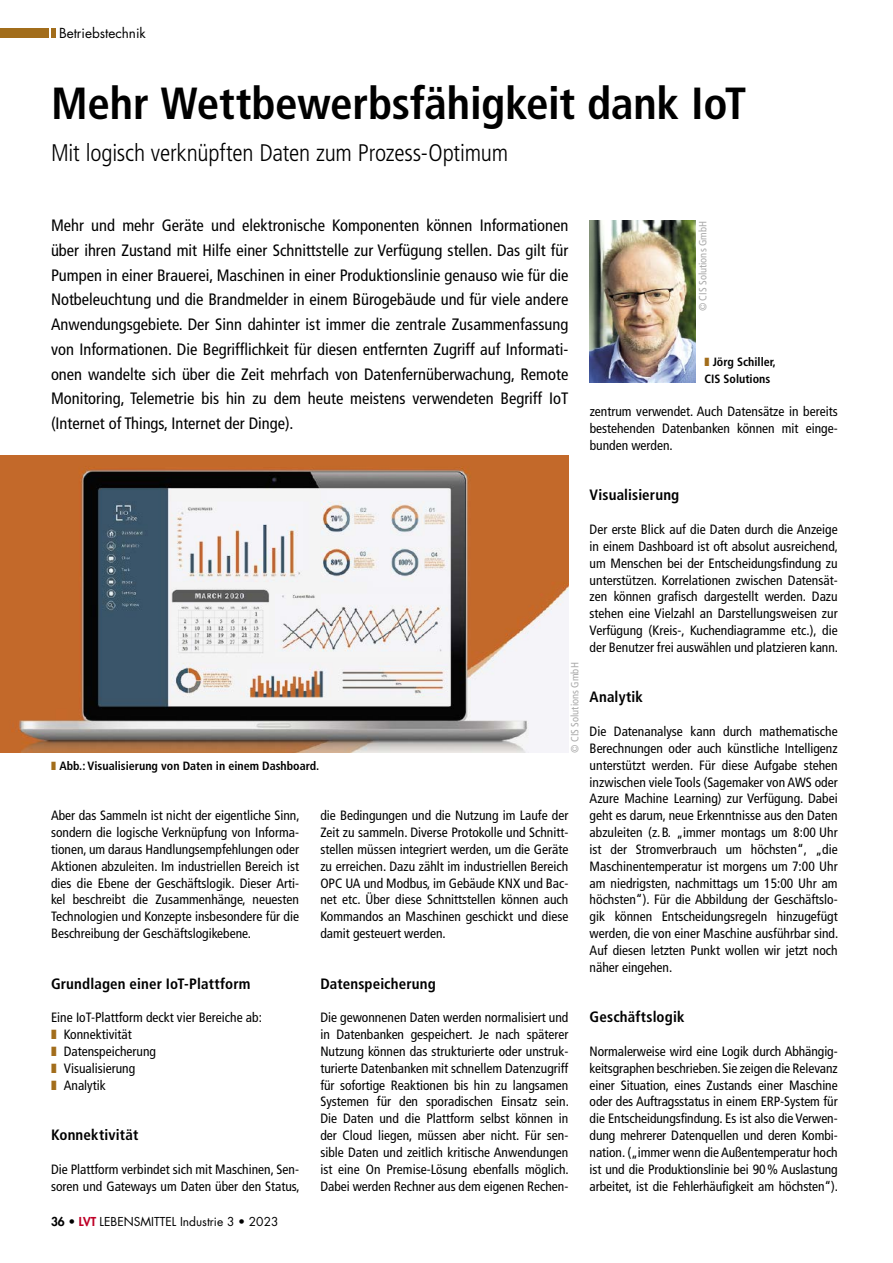
<style>
.page{position:relative;width:893px;height:1263px;background:#fff}
.page>*{position:absolute;margin:0;border:0;box-sizing:border-box;transform-origin:0 0}
.t1{font:700 condensed 45px "Frutiger LT Std";letter-spacing:-.005em;color:#000}
.t2{font:300 condensed 24px "Frutiger LT Std";letter-spacing:-.01em;color:#000}
.t3{font:condensed 16.5px/24.8px "Frutiger LT Std";color:#000;text-align:justify}
.t4{font:700 condensed 15px "Frutiger LT Std";letter-spacing:.01em;color:#000}
.t5{font:condensed 13.5px/16.8px "Frutiger LT Std";color:#000;text-align:justify}
.t6{font:13.5px "Futura Std";color:#000}
.t7{font:700 condensed 12px/16.8px "Frutiger LT Std";color:#000}
.t8{font:12px "Futura Std";color:#000}
.t9{font:condensed 10.5px "Frutiger LT Std";color:#aaa}
.s1{color:#a26d1b}
.s2{font-weight:800}
.s3{font-weight:800;color:#be0027}
</style>
<div class="page">
<img style="left:590px;top:221px;width:106px;height:162px">
<img style="left:0;top:456px;width:568px;height:297px">
<hr style="left:51px;top:28px;width:4px;height:10px;background:#a26d1b">
<div style="left:0;top:28px;width:48px;height:10px;background:#a26d1b"></div>
<p class="t6" style="left:59px;top:24px;width:88px">Betriebstechnik</p>
<h1 class="t1" style="left:51px;top:76px;width:697px">Mehr Wettbewerbsfähigkeit dank IoT</h1>
<h2 class="t2" style="left:51px;top:139px;width:459px">Mit logisch verknüpften Daten zum Prozess-Optimum</h2>
<p class="t3" style="left:51px;top:213px;width:519px">Mehr und mehr Geräte und elektronische Komponenten können Informationen über ihren Zustand mit Hilfe einer Schnittstelle zur Verfügung stellen. Das gilt für Pumpen in einer Brauerei, Maschinen in einer Produktionslinie genauso wie für die Notbeleuchtung und die Brandmelder in einem Bürogebäude und für viele andere Anwendungsgebiete. Der Sinn dahinter ist immer die zentrale Zusammenfassung von Informationen. Die Begrifflichkeit für diesen entfernten Zugriff auf Informati&shy;onen wandelte sich über die Zeit mehrfach von Datenfernüberwachung, Remote Monitoring, Telemetrie bis hin zu dem heute meistens verwendeten Begriff IoT (Internet of Things, Internet der Dinge).</p>
<p class="t7" style="left:51px;top:757px;width:270px"><span class="s1">❚</span> Abb.: Visualisierung von Daten in einem Dashboard.</p>
<p class="t9" style="left:569px;top:753px;width:92px;rotate:-90deg">© CIS Solutions GmbH</p>
<p class="t5" style="left:51px;top:807px;width:250px">Aber das Sammeln ist nicht der eigentliche Sinn, sondern die logische Verknüpfung von Informa&shy;tionen, um daraus Handlungsempfehlungen oder Aktionen abzuleiten. Im industriellen Bereich ist dies die Ebene der Geschäftslogik. Dieser Arti&shy;kel beschreibt die Zusammenhänge, neuesten Technologien und Konzepte insbesondere für die Beschreibung der Geschäftslogikebene.</p>
<p class="t4" style="left:51px;top:974px;width:201px">Grundlagen einer IoT-Plattform</p>
<p class="t5" style="left:51px;top:1009px;width:212px;text-align:left">Eine IoT-Plattform deckt vier Bereiche ab: <span class="s1">❚</span> Konnektivität<br><span class="s1">❚</span> Datenspeicherung<br><span class="s1">❚</span> Visualisierung<br><span class="s1">❚</span> Analytik</p>
<p class="t4" style="left:51px;top:1126px;width:89px">Konnektivität</p>
<p class="t5" style="left:51px;top:1161px;width:250px">Die Plattform verbindet sich mit Maschinen, Sen&shy;soren und Gateways um Daten über den Status,</p>
<p class="t8" style="left:51px;top:1214px;width:229px"><span class="s2">36 •</span> <span class="s3">LVT</span> LEBENSMITTEL Industrie 3 • 2023</p>
<p class="t5" style="left:320px;top:807px;width:250px">die Bedingungen und die Nutzung im Laufe der Zeit zu sammeln. Diverse Protokolle und Schnitt&shy;stellen müssen integriert werden, um die Geräte zu erreichen. Dazu zählt im industriellen Bereich OPC UA und Modbus, im Gebäude KNX und Bac&shy;net etc. Über diese Schnittstellen können auch Kommandos an Maschinen geschickt und diese damit gesteuert werden.</p>
<p class="t4" style="left:320px;top:974px;width:117px">Datenspeicherung</p>
<p class="t5" style="left:320px;top:1009px;width:250px">Die gewonnenen Daten werden normalisiert und in Datenbanken gespeichert. Je nach späterer Nutzung können das strukturierte oder unstruk&shy;turierte Datenbanken mit schnellem Datenzugriff für sofortige Reaktionen bis hin zu langsamen Systemen für den sporadischen Einsatz sein.<br>Die Daten und die Plattform selbst können in der Cloud liegen, müssen aber nicht. Für sen&shy;sible Daten und zeitlich kritische Anwendungen ist eine On Premise-Lösung ebenfalls möglich.<br>Dabei werden Rechner aus dem eigenen Rechen-</p>
<p class="t9" style="left:697px;top:311px;width:92px;rotate:-90deg">© CIS Solutions GmbH</p>
<p class="t7" style="left:704px;top:353px;width:73px"><span class="s1">❚</span> Jörg Schiller,<br>CIS Solutions</p>
<p class="t5" style="left:590px;top:403px;width:250px">zentrum verwendet. Auch Datensätze in bereits bestehenden Datenbanken können mit einge&shy;bunden werden.</p>
<p class="t4" style="left:590px;top:486px;width:91px">Visualisierung</p>
<p class="t5" style="left:590px;top:521px;width:250px">Der erste Blick auf die Daten durch die Anzeige in einem Dashboard ist oft absolut ausreichend, um Menschen bei der Entscheidungsfindung zu unterstützen. Korrelationen zwischen Datensät&shy;zen können grafisch dargestellt werden. Dazu stehen eine Vielzahl an Darstellungsweisen zur Verfügung (Kreis-, Kuchendiagramme etc.), die der Benutzer frei auswählen und platzieren kann.</p>
<p class="t4" style="left:590px;top:688px;width:55px">Analytik</p>
<p class="t5" style="left:590px;top:723px;width:250px">Die Datenanalyse kann durch mathematische Berechnungen oder auch künstliche Intelligenz unterstützt werden. Für diese Aufgabe stehen inzwischen viele Tools (Sagemaker von AWS oder Azure Machine Learning) zur Verfügung. Dabei geht es darum, neue Erkenntnisse aus den Daten abzuleiten (z.B. „immer montags um 8:00 Uhr ist der Stromverbrauch um höchsten“, „die Maschinentemperatur ist morgens um 7:00 Uhr am niedrigsten, nachmittags um 15:00 Uhr am höchsten“). Für die Abbildung der Geschäftslo&shy;gik können Entscheidungsregeln hinzugefügt werden, die von einer Maschine ausführbar sind.<br>Auf diesen letzten Punkt wollen wir jetzt noch näher eingehen.</p>
<p class="t4" style="left:590px;top:1008px;width:96px">Geschäftslogik</p>
<p class="t5" style="left:590px;top:1043px;width:250px">Normalerweise wird eine Logik durch Abhängig&shy;keitsgraphen beschrieben. Sie zeigen die Relevanz einer Situation, eines Zustands einer Maschine oder des Auftragsstatus in einem ERP-System für die Entscheidungsfindung. Es ist also die Verwen&shy;dung mehrerer Datenquellen und deren Kombi&shy;nation. („immer wenn die Außentemperatur hoch ist und die Produktionslinie bei 90% Auslastung arbeitet, ist die Fehlerhäufigkeit am höchsten“).</p>
</div>
